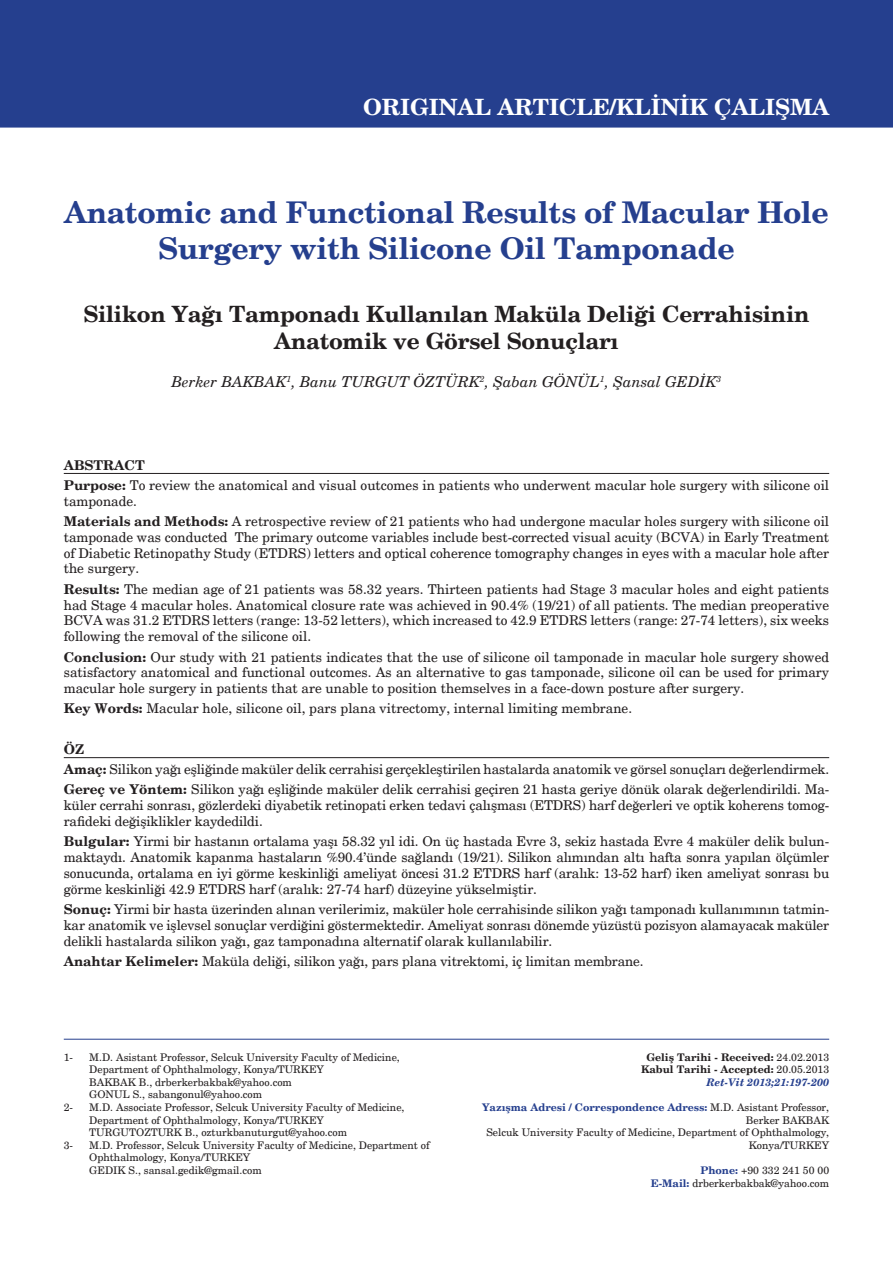
<style>
.page{position:relative;width:893px;height:1263px;background:#fff}
.page>*{position:absolute;margin:0;border:0;box-sizing:border-box;transform-origin:0 0}
.t1{font:700 30px/36px "New Century Schlbk";letter-spacing:-.01em;color:#253f8e;text-align:center}
.t2{font:700 22.5px/27px "New Century Schlbk";letter-spacing:-.01em;color:#231f20;text-align:center}
.t3{font:700 22.5px "New Century Schlbk";color:#fff}
.t4{font:italic 15px "New Century Schlbk";color:#231f20}
.t5{font:13.5px/15.9px "New Century Schlbk";letter-spacing:-.01em;color:#231f20;text-align:justify}
.t6{font:700 13.5px "New Century Schlbk";color:#231f20}
.t7{font:10.5px/12.6px "New Century Schlbk";color:#231f20}
.t8{font:700 10.5px/12.6px "New Century Schlbk";color:#253f8e;text-align:right}
.t9{font:700 10.5px "New Century Schlbk";color:#231f20}
.t10{font:italic 700 10.5px "New Century Schlbk";color:#253f8e}
.s1{font-weight:700}
.s2{font-weight:400}
.s3{font-weight:400;color:#231f20}
.s4{font-weight:700;color:#253f8e}
</style>
<div class="page">
<div style="left:0;top:0;width:893px;height:128px;background:#253f8e"></div>
<hr style="left:64px;top:473px;width:765px;height:1px;background:#231f20">
<hr style="left:64px;top:757px;width:765px;height:1px;background:#231f20">
<hr style="left:64px;top:1039px;width:765px;height:1px;background:#253f8e">
<p class="t3" style="left:363px;top:92px;width:468px">ORIGINAL ARTICLE/KLİNİK ÇALIŞMA</p>
<p class="t1" style="left:64px;top:195px;width:766px">Anatomic and Functional Results of Macular Hole<br>Surgery with Silicone Oil Tamponade</p>
<p class="t2" style="left:83px;top:301px;width:728px">Silikon Yağı Tamponadı Kullanılan Maküla Deliği Cerrahisinin<br>Anatomik ve Görsel Sonuçları</p>
<p class="t4" style="left:171px;top:372px;width:551px">Berker BAKBAK<sup>1</sup>, Banu TURGUT ÖZTÜRK<sup>2</sup>, Şaban GÖNÜL<sup>1</sup>, Şansal GEDİK<sup>3</sup></p>
<p class="t6" style="left:64px;top:456px;width:82px">ABSTRACT</p>
<p class="t5" style="left:64px;top:477px;width:767px"><span class="s1">Purpose:</span> To review the anatomical and visual outcomes in patients who underwent macular hole surgery with silicone oil tamponade.</p>
<p class="t5" style="left:64px;top:513px;width:767px"><span class="s1">Materials and Methods:</span> A retrospective review of 21 patients who had undergone macular holes surgery with silicone oil tamponade was conducted The primary outcome variables include best-corrected visual acuity (BCVA) in Early Treatment of Diabetic Retinopathy Study (ETDRS) letters and optical coherence tomography changes in eyes with a macular hole after the surgery.</p>
<p class="t5" style="left:64px;top:581px;width:767px"><span class="s1">Results:</span> The median age of 21 patients was 58.32 years. Thirteen patients had Stage 3 macular holes and eight patients had Stage 4 macular holes. Anatomical closure rate was achieved in 90.4% (19/21) of all patients. The median preoperative BCVA was 31.2 ETDRS letters (range: 13-52 letters), which increased to 42.9 ETDRS letters (range: 27-74 letters), six weeks following the removal of the silicone oil.</p>
<p class="t5" style="left:64px;top:649px;width:767px"><span class="s1">Conclusion:</span> Our study with 21 patients indicates that the use of silicone oil tamponade in macular hole surgery showed satisfactory anatomical and functional outcomes. As an alternative to gas tamponade, silicone oil can be used for primary macular hole surgery in patients that are unable to position themselves in a face-down posture after surgery.</p>
<p class="t5" style="left:64px;top:701px;width:570px"><span class="s1">Key Words:</span> Macular hole, silicone oil, pars plana vitrectomy, internal limiting membrane.</p>
<p class="t6" style="left:64px;top:740px;width:22px">ÖZ</p>
<p class="t5" style="left:64px;top:761px;width:767px"><span class="s1">Amaç:</span> Silikon yağı eşliğinde maküler delik cerrahisi gerçekleştirilen hastalarda anatomik ve görsel sonuçları değerlendirmek.</p>
<p class="t5" style="left:64px;top:781px;width:767px"><span class="s1">Gereç ve Yöntem:</span> Silikon yağı eşliğinde maküler delik cerrahisi geçiren 21 hasta geriye dönük olarak değerlendirildi. Ma&shy;küler cerrahi sonrası, gözlerdeki diyabetik retinopati erken tedavi çalışması (ETDRS) harf değerleri ve optik koherens tomog&shy;rafideki değişiklikler kaydedildi.</p>
<p class="t5" style="left:64px;top:833px;width:767px"><span class="s1">Bulgular:</span> Yirmi bir hastanın ortalama yaşı 58.32 yıl idi. On üç hastada Evre 3, sekiz hastada Evre 4 maküler delik bulun&shy;maktaydı. Anatomik kapanma hastaların %90.4’ünde sağlandı (19/21). Silikon alımından altı hafta sonra yapılan ölçümler sonucunda, ortalama en iyi görme keskinliği ameliyat öncesi 31.2 ETDRS harf (aralık: 13-52 harf) iken ameliyat sonrası bu görme keskinliği 42.9 ETDRS harf (aralık: 27-74 harf) düzeyine yükselmiştir.</p>
<p class="t5" style="left:64px;top:901px;width:767px"><span class="s1">Sonuç:</span> Yirmi bir hasta üzerinden alınan verilerimiz, maküler hole cerrahisinde silikon yağı tamponadı kullanımının tatmin&shy;kar anatomik ve işlevsel sonuçlar verdiğini göstermektedir. Ameliyat sonrası dönemde yüzüstü pozisyon alamayacak maküler delikli hastalarda silikon yağı, gaz tamponadına alternatif olarak kullanılabilir.</p>
<p class="t5" style="left:64px;top:953px;width:581px"><span class="s1">Anahtar Kelimeler:</span> Maküla deliği, silikon yağı, pars plana vitrektomi, iç limitan membrane.</p>
<p class="t7" style="left:64px;top:1051px;width:11px">1-</p>
<p class="t7" style="left:89px;top:1051px;width:312px">M.D. Asistant Professor, Selcuk University Faculty of Medicine,<br>Department of Ophthalmology, Konya/TURKEY</p>
<p class="t7" style="left:89px;top:1076px;width:204px">BAKBAK B., drberkerbakbak@yahoo.com</p>
<p class="t7" style="left:89px;top:1088px;width:174px">GONUL S., sabangonul@yahoo.com</p>
<p class="t7" style="left:64px;top:1101px;width:11px">2-</p>
<p class="t7" style="left:89px;top:1101px;width:317px">M.D. Associate Professor, Selcuk University Faculty of Medicine,<br>Department of Ophthalmology, Konya/TURKEY</p>
<p class="t7" style="left:89px;top:1126px;width:259px">TURGUTOZTURK B., ozturkbanuturgut@yahoo.com</p>
<p class="t7" style="left:64px;top:1139px;width:11px">3-</p>
<p class="t7" style="left:89px;top:1139px;width:342px">M.D. Professor, Selcuk University Faculty of Medicine, Department of<br>Ophthalmology, Konya/TURKEY</p>
<p class="t7" style="left:89px;top:1164px;width:174px">GEDIK S., sansal.gedik@gmail.com</p>
<p class="t9" style="left:646px;top:1050px;width:184px">Geliş Tarihi - Received: <span class="s2">24.02.2013</span></p>
<p class="t9" style="left:641px;top:1063px;width:190px">Kabul Tarihi - Accepted: <span class="s2">20.05.2013</span></p>
<p class="t10" style="left:707px;top:1075px;width:124px">Ret-Vit 2013;21:197-200</p>
<p class="t8" style="left:482px;top:1101px;width:349px">Yazışma Adresi / Correspondence Adress: <span class="s3">M.D. Asistant Professor,<br>Berker BAKBAK</span></p>
<p class="t7" style="left:486px;top:1126px;width:344px;text-align:right">Selcuk University Faculty of Medicine, Department of Ophthalmology,<br>Konya/TURKEY</p>
<p class="t7" style="left:700px;top:1164px;width:130px"><span class="s4">Phone:</span> +90 332 241 50 00</p>
<p class="t7" style="left:651px;top:1177px;width:180px"><span class="s4">E-Mail:</span> drberkerbakbak@yahoo.com</p>
</div>
